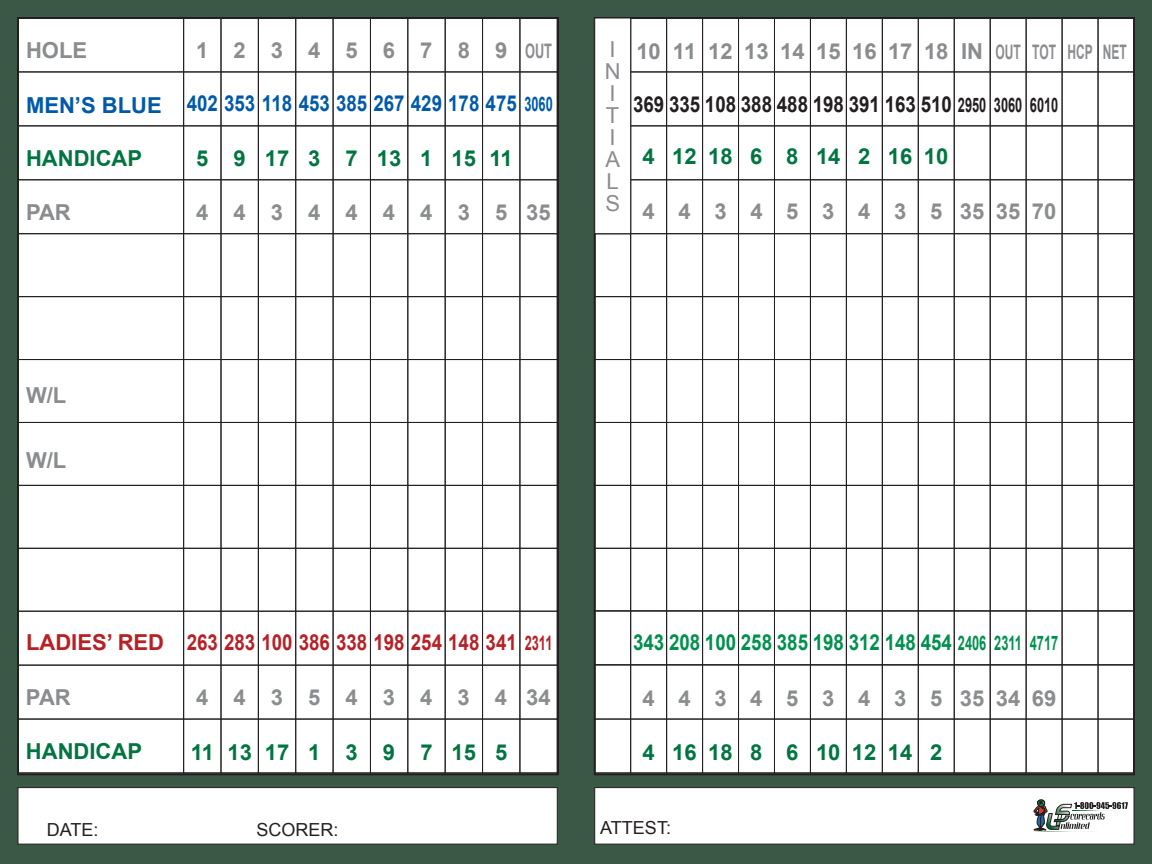
<style>
.page{position:relative;width:1152px;height:864px;background:#3a5845}
.page>*{position:absolute;margin:0;border:0;box-sizing:border-box;transform-origin:0 0}
.t1{font:700 22px "Arial";color:#007540}
.t2{font:700 22px "Arial";letter-spacing:1.08em;color:#8a8c8e}
.t3{font:700 22px "Arial";color:#b72126}
.t4{font:700 22px "Arial";color:#231f20;scale:.85 1}
.t5{font:700 22px "Arial";color:#00904d;scale:.85 1}
.t6{font:700 22px "Arial";letter-spacing:1.14em;color:#8a8c8e}
.t7{font:700 22px "Arial";color:#0059aa;scale:.85 1}
.t8{font:700 22px "Arial";color:#8a8c8e}
.t9{font:700 22px "Arial";letter-spacing:.74em;color:#007540}
.t10{font:700 22px "Arial";color:#0059aa}
.t11{font:22px/22px "Arial";color:#8a8c8e}
.t12{font:700 20px "Arial";color:#8a8c8e;scale:.6 1}
.t13{font:18px "Arial";color:#231f20}
.s1{font-size:20px}
</style>
<div class="page">
<div style="left:594px;top:17px;width:541px;height:758px;background:#fff;border:2px solid #231f20"></div>
<div style="left:17px;top:17px;width:542px;height:758px;background:#fff;border:2px solid #231f20"></div>
<div style="left:18px;top:18px;width:540px;height:54px;border:1px solid #231f20"></div>
<div style="left:18px;top:71px;width:540px;height:55px;border:1px solid #231f20"></div>
<div style="left:18px;top:125px;width:540px;height:55px;border:1px solid #231f20"></div>
<div style="left:18px;top:179px;width:540px;height:55px;border:1px solid #231f20"></div>
<div style="left:18px;top:233px;width:540px;height:64px;border:1px solid #231f20"></div>
<div style="left:18px;top:359px;width:540px;height:64px;border:1px solid #231f20"></div>
<div style="left:18px;top:422px;width:540px;height:64px;border:1px solid #231f20"></div>
<div style="left:18px;top:485px;width:540px;height:64px;border:1px solid #231f20"></div>
<div style="left:18px;top:548px;width:540px;height:64px;border:1px solid #231f20"></div>
<div style="left:18px;top:787px;width:540px;height:58px;background:#fff;border:1px solid #231f20"></div>
<div style="left:18px;top:665px;width:540px;height:55px;border:1px solid #231f20"></div>
<div style="left:18px;top:719px;width:540px;height:54px;border:1px solid #231f20"></div>
<div style="left:258px;top:18px;width:38px;height:755px;border:1px solid #231f20"></div>
<div style="left:295px;top:18px;width:39px;height:755px;border:1px solid #231f20"></div>
<div style="left:333px;top:18px;width:38px;height:755px;border:1px solid #231f20"></div>
<div style="left:370px;top:18px;width:38px;height:755px;border:1px solid #231f20"></div>
<div style="left:407px;top:18px;width:39px;height:755px;border:1px solid #231f20"></div>
<div style="left:445px;top:18px;width:38px;height:755px;border:1px solid #231f20"></div>
<div style="left:482px;top:18px;width:38px;height:755px;border:1px solid #231f20"></div>
<div style="left:519px;top:18px;width:39px;height:755px;border:1px solid #231f20"></div>
<div style="left:594px;top:18px;width:540px;height:54px;border:1px solid #231f20"></div>
<div style="left:594px;top:125px;width:540px;height:55px;border:1px solid #231f20"></div>
<div style="left:594px;top:610px;width:540px;height:55px;border:1px solid #231f20"></div>
<div style="left:594px;top:179px;width:540px;height:55px;border:1px solid #231f20"></div>
<div style="left:594px;top:233px;width:540px;height:64px;border:1px solid #231f20"></div>
<div style="left:594px;top:359px;width:540px;height:64px;border:1px solid #231f20"></div>
<div style="left:594px;top:422px;width:540px;height:64px;border:1px solid #231f20"></div>
<div style="left:594px;top:485px;width:540px;height:64px;border:1px solid #231f20"></div>
<div style="left:594px;top:548px;width:540px;height:64px;border:1px solid #231f20"></div>
<div style="left:594px;top:787px;width:540px;height:58px;background:#fff;border:1px solid #231f20"></div>
<div style="left:594px;top:719px;width:540px;height:54px;border:1px solid #231f20"></div>
<div style="left:666px;top:18px;width:37px;height:755px;border:1px solid #231f20"></div>
<div style="left:594px;top:18px;width:37px;height:755px;border:1px solid #231f20"></div>
<div style="left:702px;top:18px;width:37px;height:755px;border:1px solid #231f20"></div>
<div style="left:738px;top:18px;width:37px;height:755px;border:1px solid #231f20"></div>
<div style="left:774px;top:18px;width:37px;height:755px;border:1px solid #231f20"></div>
<div style="left:810px;top:18px;width:37px;height:755px;border:1px solid #231f20"></div>
<div style="left:846px;top:18px;width:37px;height:755px;border:1px solid #231f20"></div>
<div style="left:882px;top:18px;width:37px;height:755px;border:1px solid #231f20"></div>
<div style="left:918px;top:18px;width:37px;height:755px;border:1px solid #231f20"></div>
<div style="left:954px;top:18px;width:37px;height:755px;border:1px solid #231f20"></div>
<div style="left:990px;top:18px;width:37px;height:755px;border:1px solid #231f20"></div>
<div style="left:1026px;top:18px;width:37px;height:755px;border:1px solid #231f20"></div>
<div style="left:1062px;top:18px;width:37px;height:755px;border:1px solid #231f20"></div>
<div style="left:1098px;top:18px;width:36px;height:755px;border:1px solid #231f20"></div>
<div style="left:594px;top:18px;width:37px;height:216px;background:#fff;border:1px solid #231f20"></div>
<div style="left:183px;top:18px;width:39px;height:755px;border:1px solid #231f20"></div>
<svg style="left:1033px;top:800px;width:95px;height:32px"></svg>
<p class="t2" style="left:26px;top:38px;width:63px">HOLE</p>
<p class="t6" style="left:196px;top:38px;width:357px">123456789<span class="s1">OUT</span></p>
<p class="t10" style="left:26px;top:93px;width:137px">MEN’S BLUE</p>
<p class="t7" style="left:187px;top:91px;width:432px">402 353 118 453 385 267 429 178 475 <span class="s1">3060</span></p>
<p class="t1" style="left:26px;top:146px;width:118px">HANDICAP</p>
<p class="t9" style="left:196px;top:146px;width:318px">5 9173 71311511</p>
<p class="t2" style="left:26px;top:200px;width:46px">PAR</p>
<p class="t6" style="left:196px;top:200px;width:356px">44344443535</p>
<p class="t11" style="left:605px;top:38px;width:17px">I<br>N<br>I<br>T<br>I<br>A<br>L<br>S</p>
<p class="t8" style="left:636px;top:39px;width:421px">10 11 12 13 14 15 16 17 18 IN <span class="s1">OUT TOT</span></p>
<p class="t4" style="left:633px;top:92px;width:502px">369 335 108 388 488 198 391 163 510 <span class="s1">2950 3060 6010</span></p>
<p class="t12" style="left:1068px;top:41px;width:100px">HCP NET</p>
<p class="t1" style="left:642px;top:144px;width:307px">4 1218 6 8 14 2 1610</p>
<p class="t2" style="left:643px;top:199px;width:415px">443453435353570</p>
<p class="t2" style="left:26px;top:383px;width:42px">W/L</p>
<p class="t2" style="left:26px;top:448px;width:42px">W/L</p>
<p class="t3" style="left:26px;top:630px;width:528px">LADIES’ RED 263 283 100 386 338 198 254 148 341 <span class="s1">2311</span></p>
<p class="t5" style="left:633px;top:630px;width:502px">343 208 100 258 385 198 312 148 454 <span class="s1">2406 2311 4717</span></p>
<p class="t2" style="left:26px;top:685px;width:46px">PAR</p>
<p class="t6" style="left:196px;top:685px;width:356px">44354343434</p>
<p class="t2" style="left:642px;top:686px;width:415px">443453435353469</p>
<p class="t1" style="left:26px;top:740px;width:118px">HANDICAP</p>
<p class="t1" style="left:191px;top:740px;width:318px">111317 1 3 9 7 15 5</p>
<p class="t1" style="left:642px;top:740px;width:301px">4 1618 8 6 101214 2</p>
<p class="t13" style="left:47px;top:820px;width:53px">DATE:</p>
<p class="t13" style="left:257px;top:820px;width:84px">SCORER:</p>
<p class="t13" style="left:600px;top:818px;width:72px">ATTEST:</p>
</div>
